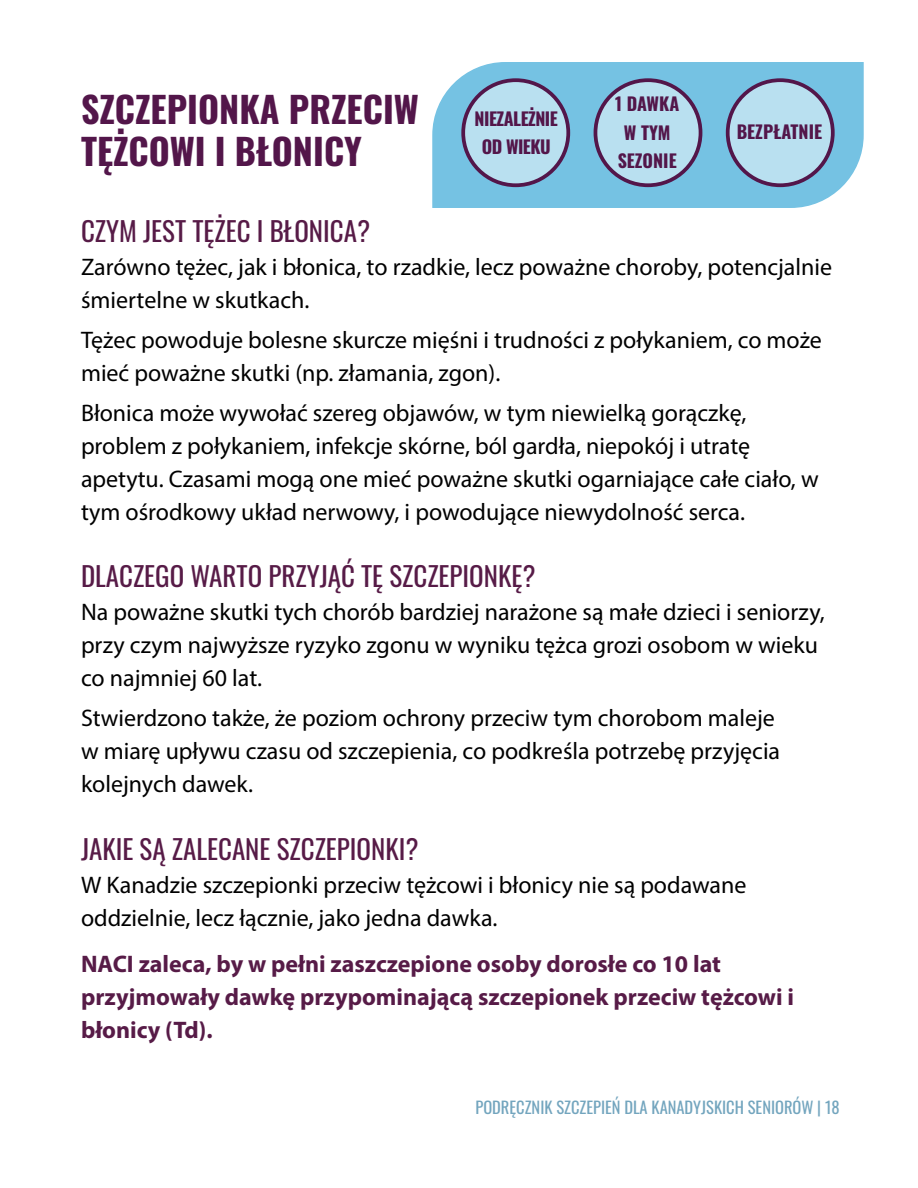
<style>
.page{position:relative;width:918px;height:1188px;background:#fff}
.page>*{position:absolute;margin:0;border:0;box-sizing:border-box;transform-origin:0 0}
.t1{font:36px/42px "Oswald";color:#53164a}
.t2{font:27px "Oswald";color:#571b47}
.t3{font:24px/33px "Myriad Pro";color:#000}
.t4{font:700 24px/33px "Myriad Pro";color:#571b47}
.t5{font:18px/28.5px "Oswald";letter-spacing:-.01em;color:#53164a;text-align:center}
.t6{font:18px/28.5px "Oswald";letter-spacing:-.03em;color:#53164a;text-align:center}
.t7{font:16.5px "Oswald";color:#73a5be}
</style>
<div class="page">
<svg style="left:432px;top:62px;width:432px;height:146px;background:#7ec2e1"></svg>
<div style="left:463px;top:80px;width:105px;height:105px;background:#b9e0f0;border-radius:50%"></div>
<div style="left:461px;top:78px;width:109px;height:109px;border:4px solid #53164a;border-radius:50%"></div>
<div style="left:595px;top:80px;width:106px;height:105px;background:#b9e0f0;border-radius:50%"></div>
<div style="left:594px;top:78px;width:108px;height:109px;border:4px solid #53164a;border-radius:50%"></div>
<div style="left:728px;top:80px;width:105px;height:105px;background:#b9e0f0;border-radius:50%"></div>
<div style="left:726px;top:78px;width:109px;height:109px;border:4px solid #53164a;border-radius:50%"></div>
<h1 class="t1" style="left:81px;top:85px;width:339px">SZCZEPIONKA PRZECIW<br>TĘŻCOWI I BŁONICY</h1>
<p class="t2" style="left:81px;top:207px;width:291px">CZYM JEST TĘŻEC I BŁONICA?</p>
<p class="t3" style="left:81px;top:251px;width:753px">Zarówno tężec, jak i błonica, to rzadkie, lecz poważne choroby, potencjalnie śmiertelne w skutkach.</p>
<p class="t3" style="left:81px;top:323px;width:742px">Tężec powoduje bolesne skurcze mięśni i trudności z połykaniem, co może mieć poważne skutki (np. złamania, zgon).</p>
<p class="t3" style="left:81px;top:396px;width:739px">Błonica może wywołać szereg objawów, w tym niewielką gorączkę, problem z połykaniem, infekcje skórne, ból gardła, niepokój i utratę apetytu. Czasami mogą one mieć poważne skutki ogarniające całe ciało, w tym ośrodkowy układ nerwowy, i powodujące niewydolność serca.</p>
<p class="t2" style="left:81px;top:552px;width:456px">DLACZEGO WARTO PRZYJĄĆ TĘ SZCZEPIONKĘ?</p>
<p class="t3" style="left:81px;top:596px;width:745px">Na poważne skutki tych chorób bardziej narażone są małe dzieci i seniorzy, przy czym najwyższe ryzyko zgonu w wyniku tężca grozi osobom w wieku co najmniej 60 lat.</p>
<p class="t3" style="left:81px;top:701px;width:701px">Stwierdzono także, że poziom ochrony przeciw tym chorobom maleje w miarę upływu czasu od szczepienia, co podkreśla potrzebę przyjęcia kolejnych dawek.</p>
<p class="t2" style="left:81px;top:825px;width:339px">JAKIE SĄ ZALECANE SZCZEPIONKI?</p>
<p class="t3" style="left:81px;top:868px;width:667px">W Kanadzie szczepionki przeciw tężcowi i błonicy nie są podawane oddzielnie, lecz łącznie, jako jedna dawka.</p>
<p class="t4" style="left:81px;top:947px;width:715px">NACI zaleca, by w pełni zaszczepione osoby dorosłe co 10 lat przyjmowały dawkę przypominającą szczepionek przeciw tężcowi i błonicy (Td).</p>
<p class="t6" style="left:475px;top:103px;width:85px">NIEZALEŻNIE<br>OD WIEKU</p>
<p class="t5" style="left:615px;top:88px;width:66px">1 DAWKA<br>W TYM<br>SEZONIE</p>
<p class="t5" style="left:737px;top:116px;width:87px">BEZPŁATNIE</p>
<p class="t7" style="left:475px;top:1092px;width:366px">PODRĘCZNIK SZCZEPIEŃ DLA KANADYJSKICH SENIORÓW | 18</p>
</div>
